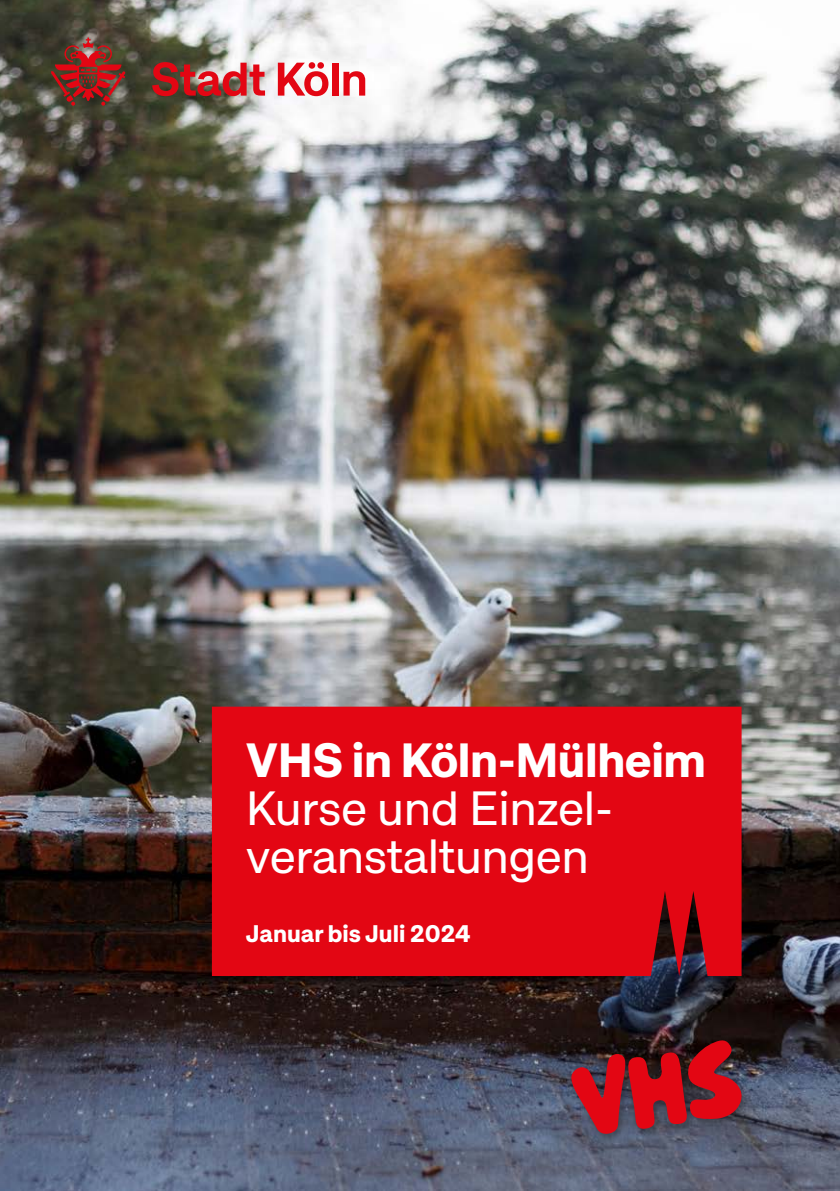
<style>
.page{position:relative;width:840px;height:1191px;background:#fff}
.page>*{position:absolute;margin:0;border:0;box-sizing:border-box;transform-origin:0 0}
.t1{font:48px/48px "Approach Koeln";letter-spacing:-.01em;color:#fff}
.t2{font:700 48px "Approach Koeln";letter-spacing:-.01em;color:#fff}
.t3{font:700 24px "Approach Koeln";color:#fff}
</style>
<div class="page">
<img style="left:0;top:0;width:839px;height:1191px">
<svg style="left:51px;top:38px;width:74px;height:68px;background:#7c362d"></svg>
<svg style="left:152px;top:62px;width:113px;height:34px;background:#b44d4c"></svg>
<svg style="left:278px;top:63px;width:50px;height:33px"></svg>
<div style="left:332px;top:63px;width:6px;height:33px;background:#e30613"></div>
<svg style="left:343px;top:71px;width:22px;height:25px"></svg>
<div style="left:212px;top:706px;width:529px;height:270px;background:#e30613"></div>
<div style="left:567px;top:1037px;width:183px;height:106px;background:#1d1d1b;opacity:.35"></div>
<svg style="left:571px;top:1040px;width:170px;height:93px;background:#8d1d29"></svg>
<p class="t2" style="left:246px;top:729px;width:461px">VHS in Köln-Mülheim</p>
<p class="t1" style="left:246px;top:782px;width:369px">Kurse und Einzel&shy;veranstaltungen</p>
<p class="t3" style="left:246px;top:918px;width:226px">Januar bis Juli 2024</p>
</div>
